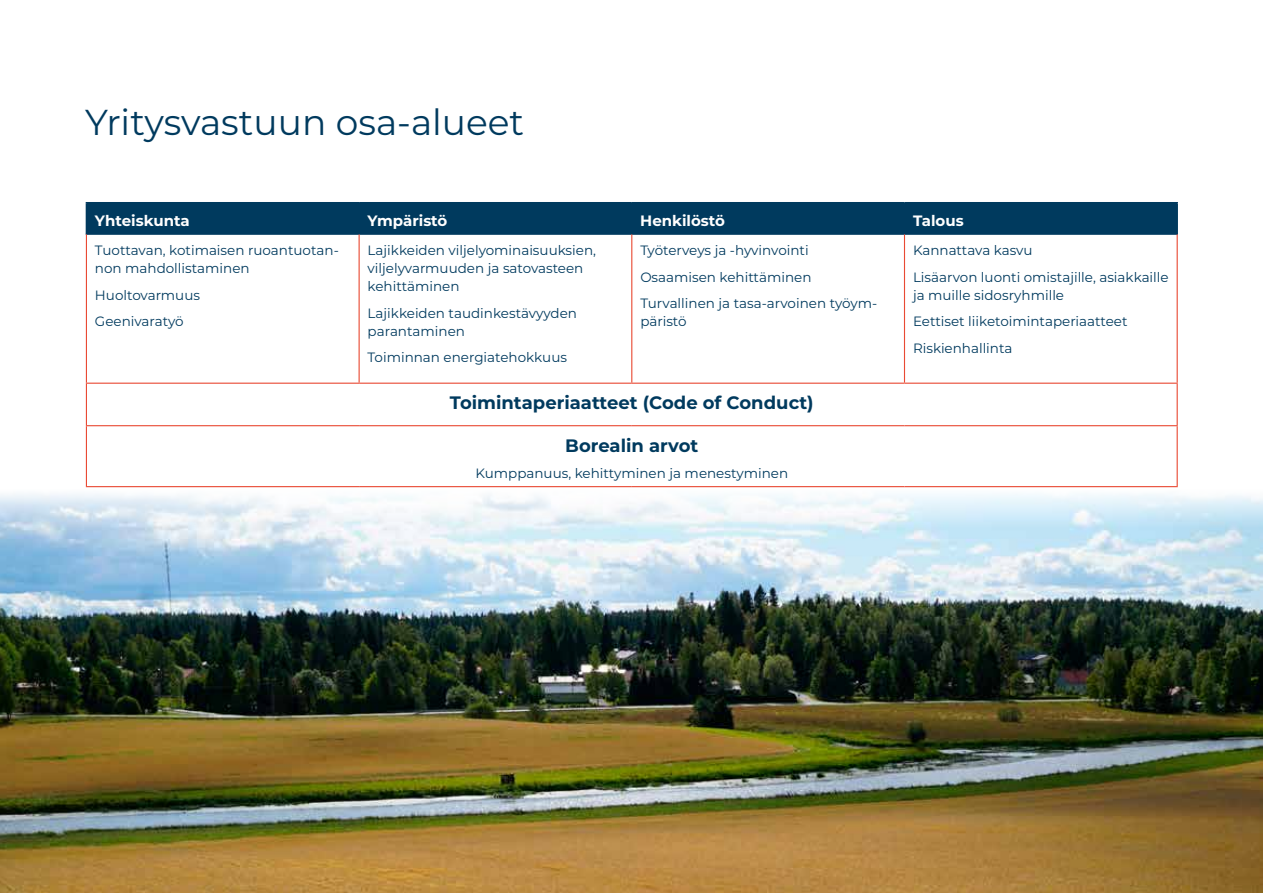
<style>
.page{position:relative;width:1263px;height:893px;background:#fff}
.page>*{position:absolute;margin:0;border:0;box-sizing:border-box;transform-origin:0 0}
.t1{font:36px "Montserrat";color:#003a5e}
.t2{font:700 18px "Montserrat";color:#003a5e}
.t3{font:700 15px "Montserrat";color:#fff}
.t4{font:13.5px/26.5px "Montserrat";color:#003a5e}
</style>
<div class="page">
<img style="left:0;top:494px;width:1263px;height:399px">
<div style="left:87px;top:203px;width:1089px;height:31px;background:#003a5e"></div>
<hr style="left:86px;top:202px;width:273px;height:1px;background:#003a5e">
<hr style="left:86px;top:203px;width:1px;height:31px;background:#003a5e">
<hr style="left:359px;top:202px;width:273px;height:1px;background:#003a5e">
<hr style="left:358px;top:203px;width:2px;height:31px;background:#003a5e">
<hr style="left:632px;top:202px;width:272px;height:1px;background:#003a5e">
<hr style="left:631px;top:203px;width:1px;height:31px;background:#003a5e">
<hr style="left:904px;top:202px;width:274px;height:1px;background:#003a5e">
<hr style="left:904px;top:203px;width:1px;height:31px;background:#003a5e">
<hr style="left:1176px;top:203px;width:2px;height:31px;background:#003a5e">
<hr style="left:86px;top:234px;width:273px;height:1px;background:#003a5e">
<hr style="left:359px;top:234px;width:273px;height:1px;background:#003a5e">
<hr style="left:632px;top:234px;width:272px;height:1px;background:#003a5e">
<hr style="left:904px;top:234px;width:274px;height:1px;background:#003a5e">
<hr style="left:86px;top:234px;width:1px;height:149px;background:#e94a34">
<hr style="left:359px;top:234px;width:1px;height:149px;background:#e94a34">
<hr style="left:631px;top:234px;width:1px;height:149px;background:#e94a34">
<hr style="left:904px;top:234px;width:1px;height:149px;background:#e94a34">
<hr style="left:1176px;top:234px;width:2px;height:149px;background:#e94a34">
<hr style="left:86px;top:383px;width:273px;height:1px;background:#e94a34">
<hr style="left:86px;top:384px;width:1px;height:41px;background:#e94a34">
<hr style="left:359px;top:383px;width:273px;height:1px;background:#e94a34">
<hr style="left:632px;top:383px;width:272px;height:1px;background:#e94a34">
<hr style="left:904px;top:383px;width:274px;height:1px;background:#e94a34">
<hr style="left:1176px;top:384px;width:2px;height:41px;background:#e94a34">
<hr style="left:86px;top:425px;width:273px;height:1px;background:#e94a34">
<hr style="left:86px;top:426px;width:1px;height:60px;background:#e94a34">
<hr style="left:359px;top:425px;width:273px;height:1px;background:#e94a34">
<hr style="left:632px;top:425px;width:272px;height:1px;background:#e94a34">
<hr style="left:904px;top:425px;width:274px;height:1px;background:#e94a34">
<hr style="left:1176px;top:426px;width:2px;height:60px;background:#e94a34">
<hr style="left:86px;top:486px;width:273px;height:1px;background:#e94a34">
<hr style="left:359px;top:486px;width:273px;height:1px;background:#e94a34">
<hr style="left:632px;top:486px;width:272px;height:1px;background:#e94a34">
<hr style="left:904px;top:486px;width:274px;height:1px;background:#e94a34">
<h1 class="t1" style="left:85px;top:97px;width:441px">Yritysvastuun osa-alueet</h1>
<p class="t3" style="left:95px;top:210px;width:96px">Yhteiskunta</p>
<p class="t3" style="left:368px;top:210px;width:81px">Ympäristö</p>
<p class="t3" style="left:640px;top:210px;width:86px">Henkilöstö</p>
<p class="t3" style="left:913px;top:210px;width:52px">Talous</p>
<p class="t4" style="left:95px;top:241px;width:245px;line-height:18px">Tuottavan, kotimaisen ruoantuotan&shy;non mahdollistaminen</p>
<p class="t4" style="left:95px;top:281px;width:107px">Huoltovarmuus<br>Geenivaratyö</p>
<p class="t4" style="left:913px;top:237px;width:257px">Kannattava kasvu<br>Lisäarvon luonti omistajille, asiakkaille</p>
<p class="t4" style="left:913px;top:281px;width:216px">ja muille sidosryhmille<br>Eettiset liiketoimintaperiaatteet<br>Riskienhallinta</p>
<p class="t4" style="left:640px;top:237px;width:238px">Työterveys ja -hyvinvointi<br>Osaamisen kehittäminen<br>Turvallinen ja tasa-arvoinen työym-</p>
<p class="t4" style="left:640px;top:308px;width:48px">päristö</p>
<p class="t4" style="left:368px;top:241px;width:230px;line-height:18px">Lajikkeiden viljelyominaisuuksien, viljelyvarmuuden ja satovasteen kehittäminen</p>
<p class="t4" style="left:368px;top:304px;width:211px;line-height:18px">Lajikkeiden taudinkestävyyden parantaminen</p>
<p class="t4" style="left:368px;top:344px;width:201px">Toiminnan energiatehokkuus</p>
<h2 class="t2" style="left:450px;top:390px;width:365px">Toimintaperiaatteet (Code of Conduct)</h2>
<h2 class="t2" style="left:565px;top:432px;width:134px">Borealin arvot</h2>
<p class="t4" style="left:475px;top:460px;width:314px">Kumppanuus, kehittyminen ja menestyminen</p>
</div>
